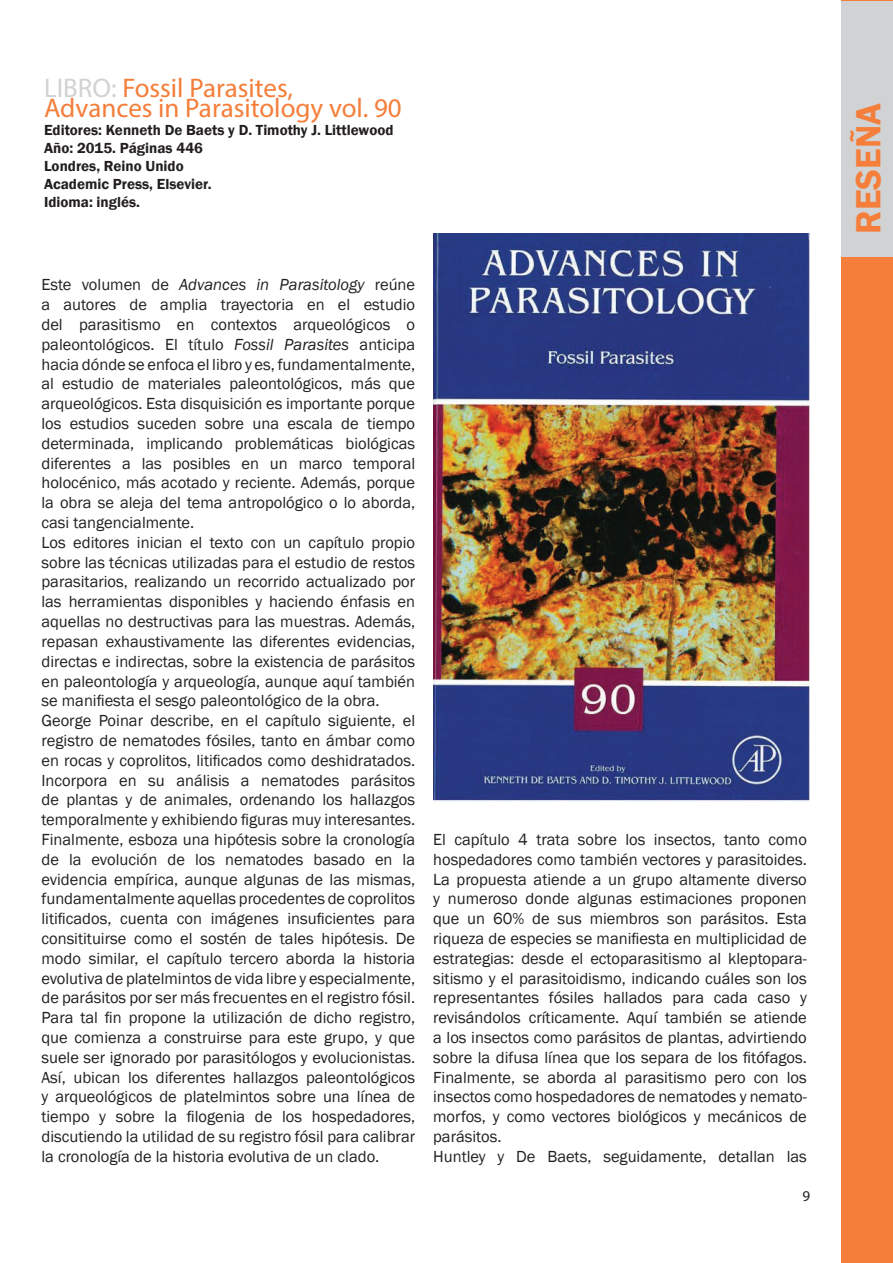
<style>
.page{position:relative;width:893px;height:1263px;background:#fff}
.page>*{position:absolute;margin:0;border:0;box-sizing:border-box;transform-origin:0 0}
.t1{font:600 36px "Franklin Gothic";color:#f47e3a}
.t2{font:27px/19.8px "Myriad Pro";color:#f47e3a}
.t3{font:16.5px/19.8px "Franklin Gothic";color:#231f20}
.t4{font:600 15px/18px "Franklin Gothic";color:#231f20}
.t5{font:15px "Myriad Pro";color:#231f20}
.s1{color:#d1d2d4}
.s2{font-style:italic}
</style>
<div class="page">
<div style="left:842px;top:0;width:51px;height:1263px;background:#f47e3a"></div>
<div style="left:842px;top:1px;width:51px;height:255px;background:#d1d2d4"></div>
<img style="left:434px;top:234px;width:375px;height:567px">
<h2 class="t2" style="left:44px;top:77px;width:359px"><span class="s1">LIBRO:</span> Fossil Parasites,<br>Advances in Parasitology vol. 90</h2>
<p class="t4" style="left:44px;top:121px;width:351px">Editores: Kenneth De Baets y D. Timothy J. Littlewood<br>Año: 2015. Páginas 446<br>Londres, Reino Unido<br>Academic Press, Elsevier.<br>Idioma: inglés.</p>
<p class="t3" style="left:41px;top:275px;width:375px">Este volumen de <span class="s2">Advances in Parasitology</span> reúne a autores de amplia trayectoria en el estudio del parasitismo en contextos arqueológicos o paleontológicos. El título <span class="s2">Fossil Parasites</span> anticipa hacia dónde se enfoca el libro y es, fundamentalmente, al estudio de materiales paleontológicos, más que arqueológicos. Esta disquisición es importante porque los estudios suceden sobre una escala de tiempo determinada, implicando problemáticas biológicas diferentes a las posibles en un marco temporal holocénico, más acotado y reciente. Además, porque la obra se aleja del tema antropológico o lo aborda, casi tangencialmente.<br>Los editores inician el texto con un capítulo propio sobre las técnicas utilizadas para el estudio de restos parasitarios, realizando un recorrido actualizado por las herramientas disponibles y haciendo énfasis en aquellas no destructivas para las muestras. Además, repasan exhaustivamente las diferentes evidencias, directas e indirectas, sobre la existencia de parásitos en paleontología y arqueología, aunque aquí también se manifiesta el sesgo paleontológico de la obra.<br>George Poinar describe, en el capítulo siguiente, el registro de nematodes fósiles, tanto en ámbar como en rocas y coprolitos, litificados como deshidratados.<br>Incorpora en su análisis a nematodes parásitos de plantas y de animales, ordenando los hallazgos temporalmente y exhibiendo figuras muy interesantes.<br>Finalmente, esboza una hipótesis sobre la cronología de la evolución de los nematodes basado en la evidencia empírica, aunque algunas de las mismas, fundamentalmente aquellas procedentes de coprolitos litificados, cuenta con imágenes insuficientes para consitituirse como el sostén de tales hipótesis. De modo similar, el capítulo tercero aborda la historia evolutiva de platelmintos de vida libre y especialmente, de parásitos por ser más frecuentes en el registro fósil.<br>Para tal fin propone la utilización de dicho registro, que comienza a construirse para este grupo, y que suele ser ignorado por parasitólogos y evolucionistas.<br>Así, ubican los diferentes hallazgos paleontológicos y arqueológicos de platelmintos sobre una línea de tiempo y sobre la filogenia de los hospedadores, discutiendo la utilidad de su registro fósil para calibrar la cronología de la historia evolutiva de un clado.</p>
<p class="t3" style="left:433px;top:830px;width:375px">El capítulo 4 trata sobre los insectos, tanto como hospedadores como también vectores y parasitoides.<br>La propuesta atiende a un grupo altamente diverso y numeroso donde algunas estimaciones proponen que un 60% de sus miembros son parásitos. Esta riqueza de especies se manifiesta en multiplicidad de estrategias: desde el ectoparasitismo al kleptopara&shy;sitismo y el parasitoidismo, indicando cuáles son los representantes fósiles hallados para cada caso y revisándolos críticamente. Aquí también se atiende a los insectos como parásitos de plantas, advirtiendo sobre la difusa línea que los separa de los fitófagos.<br>Finalmente, se aborda al parasitismo pero con los insectos como hospedadores de nematodes y nemato&shy;morfos, y como vectores biológicos y mecánicos de parásitos.<br>Huntley y De Baets, seguidamente, detallan las</p>
<p class="t5" style="left:802px;top:1187px;width:9px">9</p>
<h1 class="t1" style="left:846px;top:234px;width:132px;rotate:-90deg">RESEÑA</h1>
</div>
